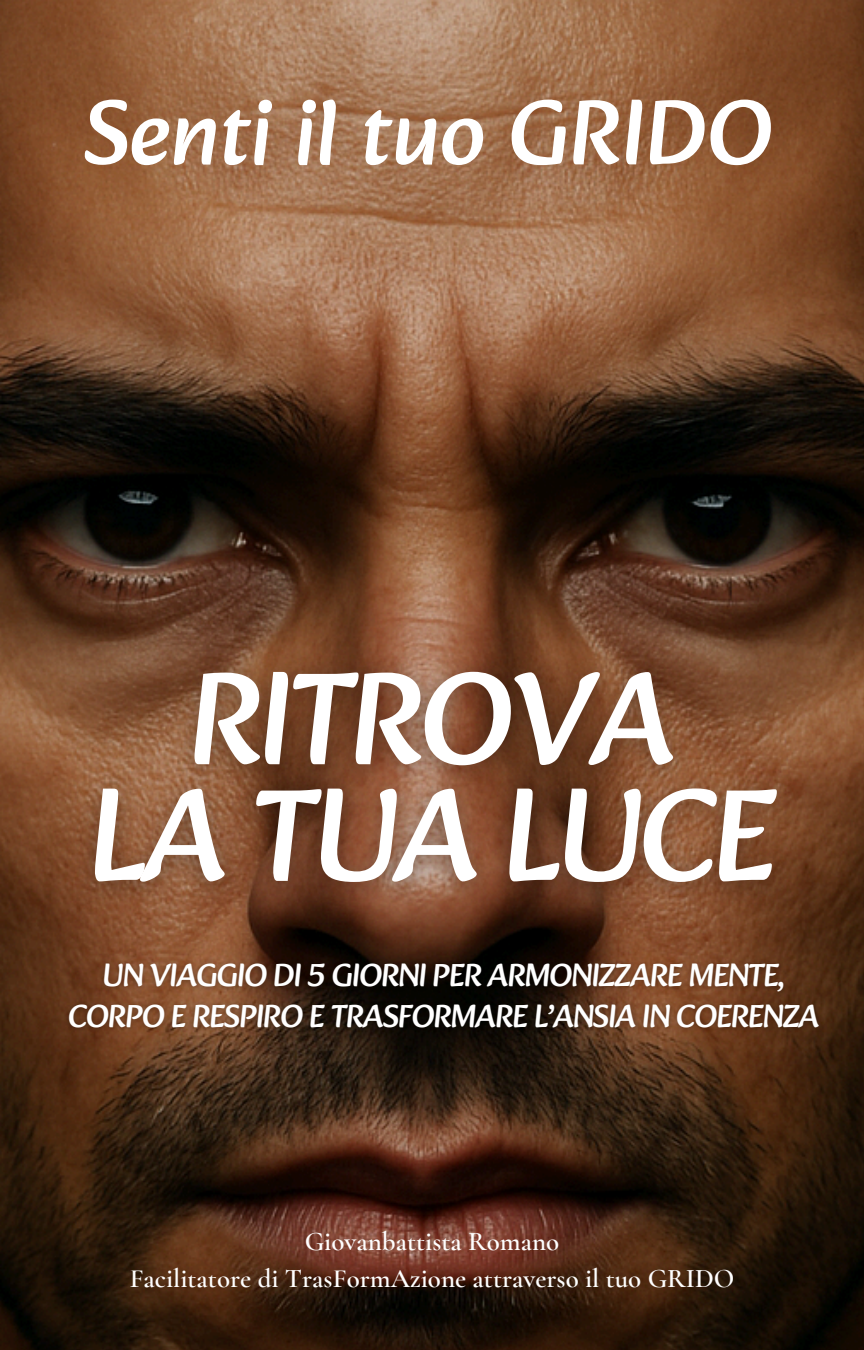
<style>
.page{position:relative;width:864px;height:1350px;background:#fff}
.page>*{position:absolute;margin:0;border:0;box-sizing:border-box;transform-origin:0 0}
.t1{font:131.4px/116.8px "Alkatra";letter-spacing:-.035em;color:#fff;text-align:center}
.t2{font:92.02px "Alkatra";color:#fff}
.t3{font:32.4px/40.5px "Alkatra";letter-spacing:-.035em;color:#fff;text-align:center}
.t4{font:600 27px/37.1px "Cormorant Garamond";color:#fff;text-align:center}
</style>
<div class="page">
<img style="left:0;top:0;width:864px;height:1350px">
<img style="left:60px;top:621px;width:753px;height:330px">
<img style="left:57px;top:951px;width:775px;height:97px">
<h2 class="t2" style="left:83px;top:78px;width:691px">Senti il tuo GRIDO</h2>
<h1 class="t1" style="left:88px;top:659px;width:690px">RITROVA<br>LA TUA LUCE</h1>
<p class="t3" style="left:68px;top:955px;width:753px">UN VIAGGIO DI 5 GIORNI PER ARMONIZZARE MENTE,<br>CORPO E RESPIRO E TRASFORMARE L’ANSIA IN COERENZA</p>
<p class="t4" style="left:129px;top:1223px;width:607px">Giovanbattista Romano<br>Facilitatore di TrasFormAzione attraverso il tuo GRIDO</p>
</div>
